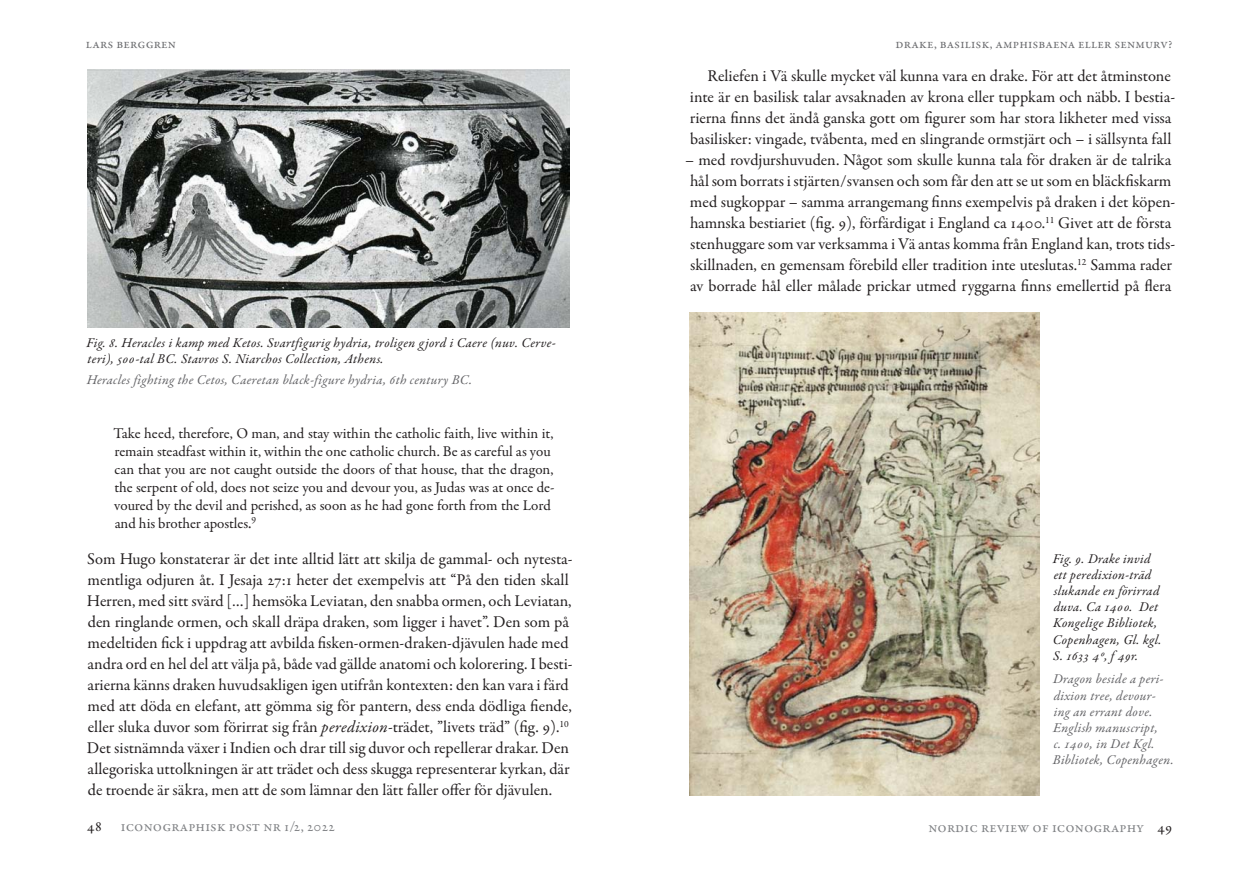
<style>
.page{position:relative;width:1259px;height:893px;background:#fff}
.page>*{position:absolute;margin:0;border:0;box-sizing:border-box;transform-origin:0 0}
.Brödtext{font:16.5px/21px "Garamond Premr Pro";color:#231f20}
.Brödtext_indrag{font:16.5px/21px "Garamond Premr Pro";letter-spacing:-.005em;color:#231f20}
.Citat{font:15px/18px "Garamond Premr Pro";letter-spacing:-.005em;color:#231f20}
.t1{font:15px "Garamond Premr Pro";letter-spacing:.01em;color:#808285}
.Bildtext{font:italic 13.5px/16.2px "Garamond Premr Pro";letter-spacing:.02em;color:#231f20}
.Captions_in_English{font:italic 13.5px/16.2px "Garamond Premr Pro";letter-spacing:.025em;color:#636366}
.t2{font:13.5px "Garamond Premr Pro";letter-spacing:.01em;color:#6c6d70}
.s1{font-size:16.5px}
.s2{font-style:italic}
.s3{color:#231f20}
</style>
<div class="page">
<img style="left:87px;top:69px;width:482px;height:259px">
<img style="left:689px;top:312px;width:350px;height:483px">
<p class="t2" style="left:86px;top:35px;width:92px">lars berggren</p>
<p class="Bildtext" style="left:87px;top:335px;width:471px">Fig. 8. Heracles i kamp med Ketos. Svartfigurig hydria, troligen gjord i Caere (nuv. Cerve&shy;teri), 500-tal BC. Stavros S. Niarchos Collection, Athens.</p>
<p class="Captions_in_English" style="left:87px;top:372px;width:387px">Heracles fighting the Cetos, Caeretan black-figure hydria, 6th century BC.</p>
<p class="Citat" style="left:114px;top:425px;width:442px">Take heed, therefore, O man, and stay within the catholic faith, live within it, remain steadfast within it, within the one catholic church. Be as careful as you can that you are not caught outside the doors of that house, that the dragon, the serpent of old, does not seize you and devour you, as Judas was at once de&shy;voured by the devil and perished, as soon as he had gone forth from the Lord and his brother apostles<span class="s1">.</span><sup>9</sup></p>
<p class="Brödtext" style="left:87px;top:549px;width:487px">Som Hugo konstaterar är det inte alltid lätt att skilja de gammal- och nytesta&shy;mentliga odjuren åt. I Jesaja 27:1 heter det exempelvis att “På den tiden skall Herren, med sitt svärd […] hemsöka Leviatan, den snabba ormen, och Leviatan, den ringlande ormen, och skall dräpa draken, som ligger i havet”. Den som på medeltiden fick i uppdrag att avbilda fisken-ormen-draken-djävulen hade med andra ord en hel del att välja på, både vad gällde anatomi och kolorering. I besti&shy;arierna känns draken huvudsakligen igen utifrån kontexten: den kan vara i färd med att döda en elefant, att gömma sig för pantern, dess enda dödliga fiende, eller sluka duvor som förirrat sig från <span class="s2">peredixion</span>-trädet, ”livets träd” (fig. 9).<sup>10<br></sup>Det sistnämnda växer i Indien och drar till sig duvor och repellerar drakar. Den allegoriska uttolkningen är att trädet och dess skugga representerar kyrkan, där de troende är säkra, men att de som lämnar den lätt faller offer för djävulen.</p>
<p class="Citat" style="left:87px;top:817px;width:17px">48</p>
<p class="t1" style="left:121px;top:817px;width:216px">iconographisk post nr 1/2, 2022</p>
<p class="t2" style="left:895px;top:36px;width:278px">drake, basilisk, amphisbaena eller senmurv?</p>
<p class="Brödtext_indrag" style="left:690px;top:66px;width:487px;text-indent:18px">Reliefen i Vä skulle mycket väl kunna vara en drake. För att det åtminstone inte är en basilisk talar avsaknaden av krona eller tuppkam och näbb. I bestia&shy;rierna finns det ändå ganska gott om figurer som har stora likheter med vissa basilisker: vingade, tvåbenta, med en slingrande ormstjärt och – i sällsynta fall</p>
<p class="Brödtext_indrag" style="left:685px;top:150px;width:492px">– med rovdjurshuvuden. Något som skulle kunna tala för draken är de talrika hål som borrats i stjärten/svansen och som får den att se ut som en bläckfiskarm med sugkoppar – samma arrangemang finns exempelvis på draken i det köpen&shy;hamnska bestiariet (fig. 9), förfärdigat i England ca 1400.<sup>11</sup> Givet att de första stenhuggare som var verksamma i Vä antas komma från England kan, trots tids&shy;skillnaden, en gemensam förebild eller tradition inte uteslutas.<sup>12</sup> Samma rader av borrade hål eller målade prickar utmed ryggarna finns emellertid på flera</p>
<p class="Bildtext" style="left:1053px;top:551px;width:110px">Fig. 9. Drake invid ett peredixion-träd slukande en förirrad duva. Ca 1400. Det<br>Kongelige Bibliotek,<br>Copenhagen, Gl. kgl.<br>S. 1633 4º, f 49r.</p>
<p class="Captions_in_English" style="left:1053px;top:672px;width:112px">Dragon beside a peri&shy;dixion tree, devour&shy;ing an errant dove.<br>English manuscript,</p>
<p class="Captions_in_English" style="left:1053px;top:736px;width:102px">c. 1400, in Det Kgl.</p>
<p class="Captions_in_English" style="left:1053px;top:753px;width:122px">Bibliotek, Copenhagen.</p>
<p class="t1" style="left:928px;top:818px;width:245px">nordic review of iconography <span class="s3">49</span></p>
</div>
